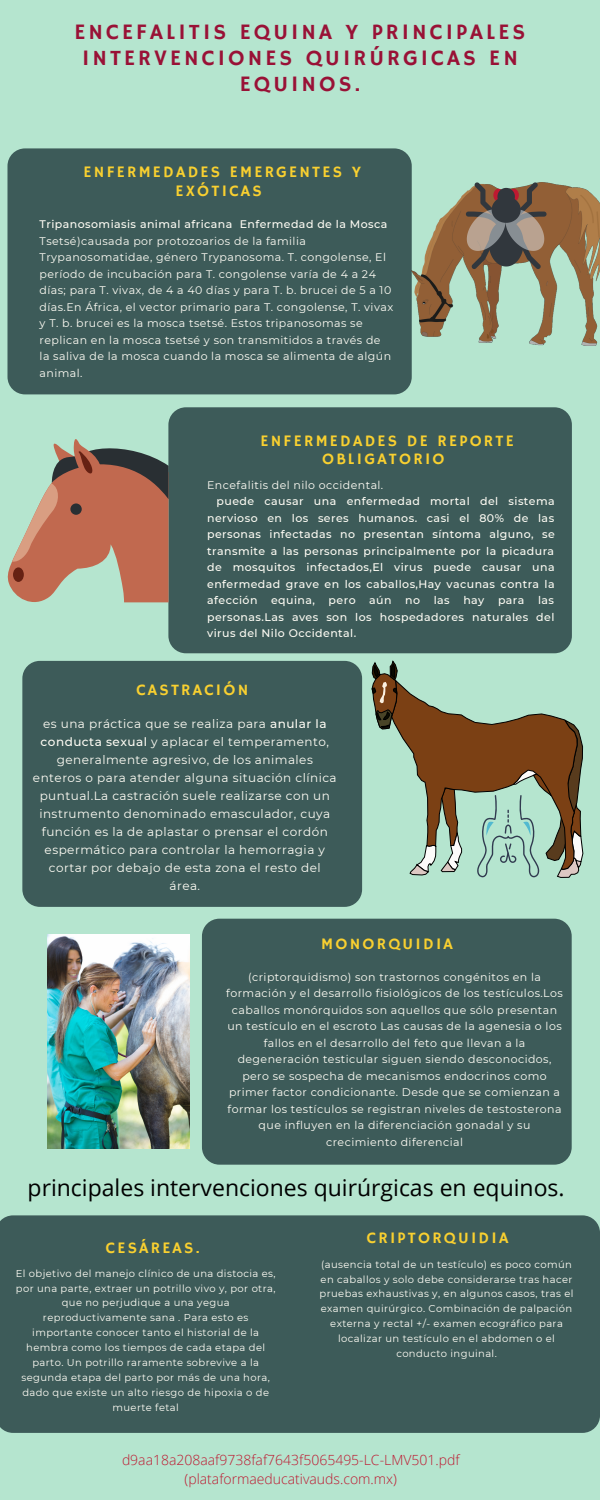
<style>
.page{position:relative;width:600px;height:1500px;background:#b5e5cf}
.page>*{position:absolute;margin:0;border:0;box-sizing:border-box;transform-origin:0 0}
.t1{font:23px "Open Sans";color:#000}
.t2{font:22px/26.2px "Hammersmith One";letter-spacing:.14em;color:#991136;text-align:center}
.t3{font:16px/18.8px "Hammersmith One";letter-spacing:.14em;color:#f9d030;text-align:center}
.t4{font:300 14px/19.5px "Open Sans";color:#be1931;text-align:center}
.t5{font:12px/18px "Montserrat";letter-spacing:.04em;color:#fffdf5;text-align:center}
.t6{font:11px/16.5px "Montserrat";letter-spacing:.04em;color:#fffdf5}
.t7{font:500 11px/16.5px "Montserrat";letter-spacing:.04em;color:#fffdf5;text-align:justify}
.t8{font:10px/15px "Montserrat";letter-spacing:.04em;color:#fffdf5;text-align:center}
.s1{font-weight:500}
</style>
<div class="page">
<div style="left:8px;top:148px;width:404px;height:246px;background:#3d5b59;border-radius:18px"></div>
<div style="left:168px;top:407px;width:404px;height:246px;background:#3d5b59;border-radius:18px"></div>
<div style="left:22px;top:661px;width:340px;height:246px;background:#3d5b59;border-radius:18px"></div>
<div style="left:202px;top:919px;width:370px;height:246px;background:#3d5b59;border-radius:18px"></div>
<div style="left:0;top:1215px;width:600px;height:218px;background:#3d5b59"></div>
<img style="left:412px;top:183px;width:188px;height:163px">
<svg style="left:459px;top:182px;width:93px;height:87px;background:#7f6c5a"></svg>
<svg style="left:7px;top:433px;width:162px;height:176px"></svg>
<svg style="left:372px;top:661px;width:211px;height:217px"></svg>
<img style="left:47px;top:935px;width:143px;height:214px">
<p class="t2" style="left:75px;top:20px;width:452px">ENCEFALITIS EQUINA Y PRINCIPALES</p>
<p class="t2" style="left:82px;top:46px;width:437px">INTERVENCIONES QUIRÚRGICAS EN<br>EQUINOS.</p>
<p class="t3" style="left:84px;top:163px;width:279px">ENFERMEDADES EMERGENTES Y<br>EXÓTICAS</p>
<p class="t6" style="left:40px;top:216px;width:355px"><span class="s1">Tripanosomiasis animal africana Enfermedad de la Mosca </span>Tsetsé)causada por protozoarios de la familia Trypanosomatidae, género Trypanosoma. T. congolense, El período de incubación para T. congolense varía de 4 a 24 días; para T. vivax, de 4 a 40 días y para T. b. brucei de 5 a 10 días.En África, el vector primario para T. congolense, T. vivax y T. b. brucei es la mosca tsetsé. Estos tripanosomas se replican en la mosca tsetsé y son transmitidos a través de la saliva de la mosca cuando la mosca se alimenta de algún animal.</p>
<p class="t3" style="left:261px;top:432px;width:255px">ENFERMEDADES DE REPORTE<br>OBLIGATORIO</p>
<p class="t6" style="left:207px;top:476px;width:178px">Encefalitis del nilo occidental.</p>
<p class="t7" style="left:207px;top:493px;width:349px;text-indent:9px">puede causar una enfermedad mortal del sistema nervioso en los seres humanos. casi el 80% de las personas infectadas no presentan síntoma alguno, se transmite a las personas principalmente por la picadura de mosquitos infectados,El virus puede causar una enfermedad grave en los caballos,Hay vacunas contra la afección equina, pero aún no las hay para las personas.Las aves son los hospedadores naturales del virus del Nilo Occidental.</p>
<p class="t3" style="left:136px;top:681px;width:114px">CASTRACIÓN</p>
<p class="t5" style="left:33px;top:715px;width:305px">es una práctica que se realiza para <span class="s1">anular la conducta sexual</span> y aplacar el temperamento, generalmente agresivo, de los animales enteros o para atender alguna situación clínica puntual.La castración suele realizarse con un instrumento denominado emasculador, cuya función es la de aplastar o prensar el cordón espermático para controlar la hemorragia y cortar por debajo de esta zona el resto del área.</p>
<p class="t3" style="left:321px;top:935px;width:133px">MONORQUIDIA</p>
<p class="t6" style="left:226px;top:969px;width:338px;text-align:center">(criptorquidismo) son trastornos congénitos en la formación y el desarrollo fisiológicos de los testículos.Los caballos monórquidos son aquellos que sólo presentan un testículo en el escroto Las causas de la agenesia o los fallos en el desarrollo del feto que llevan a la degeneración testicular siguen siendo desconocidos, pero se sospecha de mecanismos endocrinos como primer factor condicionante. Desde que se comienzan a formar los testículos se registran niveles de testosterona que influyen en la diferenciación gonadal y su crecimiento diferencial</p>
<p class="t1" style="left:28px;top:1171px;width:539px">principales intervenciones quirúrgicas en equinos.</p>
<p class="t3" style="left:106px;top:1239px;width:95px">CESÁREAS.</p>
<p class="t8" style="left:16px;top:1265px;width:261px">El objetivo del manejo clínico de una distocia es, por una parte, extraer un potrillo vivo y, por otra, que no perjudique a una yegua reproductivamente sana . Para esto es importante conocer tanto el historial de la hembra como los tiempos de cada etapa del parto. Un potrillo raramente sobrevive a la segunda etapa del parto por más de una hora, dado que existe un alto riesgo de hipoxia o de muerte fetal</p>
<p class="t3" style="left:367px;top:1230px;width:143px">CRIPTORQUIDIA</p>
<p class="t8" style="left:320px;top:1256px;width:255px">(ausencia total de un testículo) es poco común en caballos y solo debe considerarse tras hacer pruebas exhaustivas y, en algunos casos, tras el examen quirúrgico. Combinación de palpación externa y rectal +/- examen ecográfico para localizar un testículo en el abdomen o el conducto inguinal.</p>
<p class="t4" style="left:122px;top:1449px;width:339px">d9aa18a208aaf9738faf7643f5065495-LC-LMV501.pdf (plataformaeducativauds.com.mx)</p>
</div>
